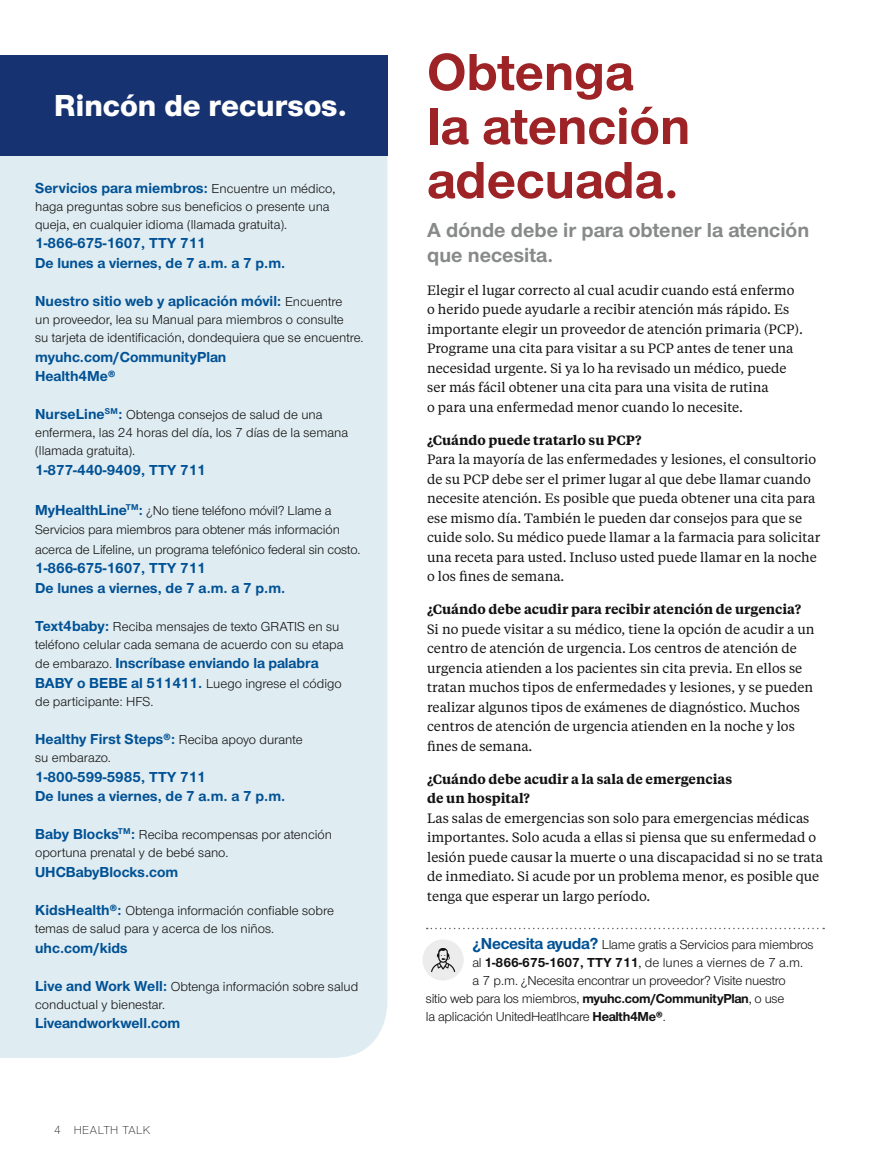
<style>
.page{position:relative;width:878px;height:1161px;background:#fff}
.page>*{position:absolute;margin:0;border:0;box-sizing:border-box;transform-origin:0 0}
.t1{font:700 54px/54px "UHC Sans";color:#9d2326}
.t2{font:800 31.5px "UHC Sans";color:#fff}
.t3{font:700 21px/25.2px "UHC Sans";color:#888a8a}
.t4{font:700 15px/19.5px "UHC Sans";color:#005195}
.t5{font:13.5px/19.5px "UHC Serif Text";color:#121212}
.t6{font:13.5px/18px "UHC Sans";color:#121212}
.t7{font:13.5px "UHC Sans";letter-spacing:-.02em;color:#121212}
.t8{font:600 13.5px/19.5px "UHC Serif Text";color:#121212}
.t9{font:300 12px "UHC Sans";letter-spacing:.04em;color:#121212}
.s1{font-weight:400;font-size:13.5px;color:#121212}
.s2{font-weight:700;font-size:15px;color:#005195}
.s3{font-weight:700;font-size:16.5px;color:#005195}
.s4{font-weight:700}
</style>
<div class="page">
<div style="left:0;top:156px;width:387px;height:902px;background:#dfecf1"></div>
<div style="left:0;top:55px;width:387px;height:101px;background:#163270"></div>
<svg style="left:426px;top:928px;width:398px;height:1px"></svg>
<div style="left:422px;top:939px;width:41px;height:42px;background:#ebeceb;border-radius:50%"></div>
<svg style="left:431px;top:948px;width:24px;height:24px"></svg>
<h2 class="t2" style="left:54px;top:83px;width:294px">Rincón de recursos.</h2>
<p class="t4" style="left:35px;top:178px;width:302px">Servicios para miembros: <span class="s1">Encuentre un médico,</span></p>
<p class="t6" style="left:35px;top:197px;width:296px">haga preguntas sobre sus beneficios o presente una queja, en cualquier idioma (llamada gratuita).</p>
<p class="t4" style="left:35px;top:233px;width:252px">1-866-675-1607, TTY 711<br>De lunes a viernes, de 7 a.m. a 7 p.m.</p>
<p class="t4" style="left:35px;top:291px;width:309px">Nuestro sitio web y aplicación móvil: <span class="s1">Encuentre</span></p>
<p class="t6" style="left:35px;top:310px;width:330px">un proveedor, lea su Manual para miembros o consulte<br>su tarjeta de identificación, dondequiera que se encuentre.</p>
<p class="t4" style="left:35px;top:346px;width:193px">myuhc.com/CommunityPlan<br>Health4Me®</p>
<p class="t6" style="left:35px;top:406px;width:314px"><span class="s2">NurseLine</span><sup>SM</sup><span class="s2">:</span> Obtenga consejos de salud de una enfermera, las 24 horas del día, los 7 días de la semana (llamada gratuita).</p>
<p class="t4" style="left:35px;top:460px;width:172px">1-877-440-9409, TTY 711</p>
<p class="t6" style="left:35px;top:500px;width:327px;line-height:19.5px"><span class="s2">MyHealthLine</span><sup>TM</sup><span class="s2">:</span> ¿No tiene teléfono móvil? Llame a<br>Servicios para miembros para obtener más información acerca de Lifeline, un programa telefónico federal sin costo.</p>
<p class="t4" style="left:35px;top:558px;width:252px">1-866-675-1607, TTY 711<br>De lunes a viernes, de 7 a.m. a 7 p.m.</p>
<p class="t6" style="left:35px;top:617px;width:310px"><span class="s2">Text4baby:</span> Reciba mensajes de texto GRATIS en su teléfono celular cada semana de acuerdo con su etapa</p>
<p class="t4" style="left:35px;top:653px;width:285px"><span class="s1">de embarazo.</span> Inscríbase enviando la palabra</p>
<p class="t6" style="left:35px;top:674px;width:308px"><span class="s2">BABY o BEBE al 511411.</span> Luego ingrese el código de participante: HFS.</p>
<p class="t4" style="left:35px;top:729px;width:269px">Healthy First Steps®: <span class="s1">Reciba apoyo durante</span></p>
<p class="t6" style="left:35px;top:748px;width:77px">su embarazo.</p>
<p class="t4" style="left:35px;top:766px;width:252px">1-800-599-5985, TTY 711<br>De lunes a viernes, de 7 a.m. a 7 p.m.</p>
<p class="t6" style="left:35px;top:826px;width:298px"><span class="s2">Baby Blocks</span><sup>TM</sup><span class="s2">:</span> Reciba recompensas por atención oportuna prenatal y de bebé sano.</p>
<p class="t4" style="left:35px;top:862px;width:145px">UHCBabyBlocks.com</p>
<p class="t6" style="left:35px;top:901px;width:300px"><span class="s2">KidsHealth®:</span> Obtenga información confiable sobre temas de salud para y acerca de los niños.</p>
<p class="t4" style="left:35px;top:937px;width:94px">uhc.com/kids</p>
<p class="t6" style="left:35px;top:977px;width:325px"><span class="s2">Live and Work Well:</span> Obtenga información sobre salud conductual y bienestar.</p>
<p class="t4" style="left:35px;top:1013px;width:147px">Liveandworkwell.com</p>
<p class="t9" style="left:54px;top:1122px;width:98px">4 HEALTH TALK</p>
<h1 class="t1" style="left:427px;top:43px;width:265px">Obtenga<br>la atención adecuada.</h1>
<h3 class="t3" style="left:427px;top:216px;width:383px">A dónde debe ir para obtener la atención que necesita.</h3>
<p class="t5" style="left:427px;top:280px;width:377px">Elegir el lugar correcto al cual acudir cuando está enfermo o herido puede ayudarle a recibir atención más rápido. Es importante elegir un proveedor de atención primaria (PCP).<br>Programe una cita para visitar a su PCP antes de tener una necesidad urgente. Si ya lo ha revisado un médico, puede ser más fácil obtener una cita para una visita de rutina<br>o para una enfermedad menor cuando lo necesite.</p>
<p class="t8" style="left:427px;top:430px;width:216px">¿Cuándo puede tratarlo su PCP?</p>
<p class="t5" style="left:427px;top:449px;width:394px">Para la mayoría de las enfermedades y lesiones, el consultorio de su PCP debe ser el primer lugar al que debe llamar cuando necesite atención. Es posible que pueda obtener una cita para ese mismo día. También le pueden dar consejos para que se cuide solo. Su médico puede llamar a la farmacia para solicitar una receta para usted. Incluso usted puede llamar en la noche o los fines de semana.</p>
<p class="t8" style="left:427px;top:599px;width:375px">¿Cuándo debe acudir para recibir atención de urgencia?</p>
<p class="t5" style="left:427px;top:619px;width:389px">Si no puede visitar a su médico, tiene la opción de acudir a un centro de atención de urgencia. Los centros de atención de urgencia atienden a los pacientes sin cita previa. En ellos se tratan muchos tipos de enfermedades y lesiones, y se pueden realizar algunos tipos de exámenes de diagnóstico. Muchos centros de atención de urgencia atienden en la noche y los fines de semana.</p>
<p class="t8" style="left:427px;top:769px;width:306px">¿Cuándo debe acudir a la sala de emergencias de un hospital?</p>
<p class="t5" style="left:427px;top:808px;width:397px">Las salas de emergencias son solo para emergencias médicas importantes. Solo acuda a ellas si piensa que su enfermedad o lesión puede causar la muerte o una discapacidad si no se trata de inmediato. Si acude por un problema menor, es posible que tenga que esperar un largo período.</p>
<p class="t7" style="left:472px;top:936px;width:343px"><span class="s3">¿Necesita ayuda?</span> Llame gratis a Servicios para miembros</p>
<p class="t6" style="left:472px;top:954px;width:332px">al <span class="s4">1-866-675-1607, TTY 711</span>, de lunes a viernes de 7 a.m.</p>
<p class="t7" style="left:472px;top:972px;width:315px">a 7 p.m. ¿Necesita encontrar un proveedor? Visite nuestro</p>
<p class="t7" style="left:426px;top:990px;width:360px">sitio web para los miembros, <span class="s4">myuhc.com/CommunityPlan</span>, o use</p>
<p class="t7" style="left:426px;top:1008px;width:241px">la aplicación UnitedHeatlhcare <span class="s4">Health4Me®</span>.</p>
</div>
